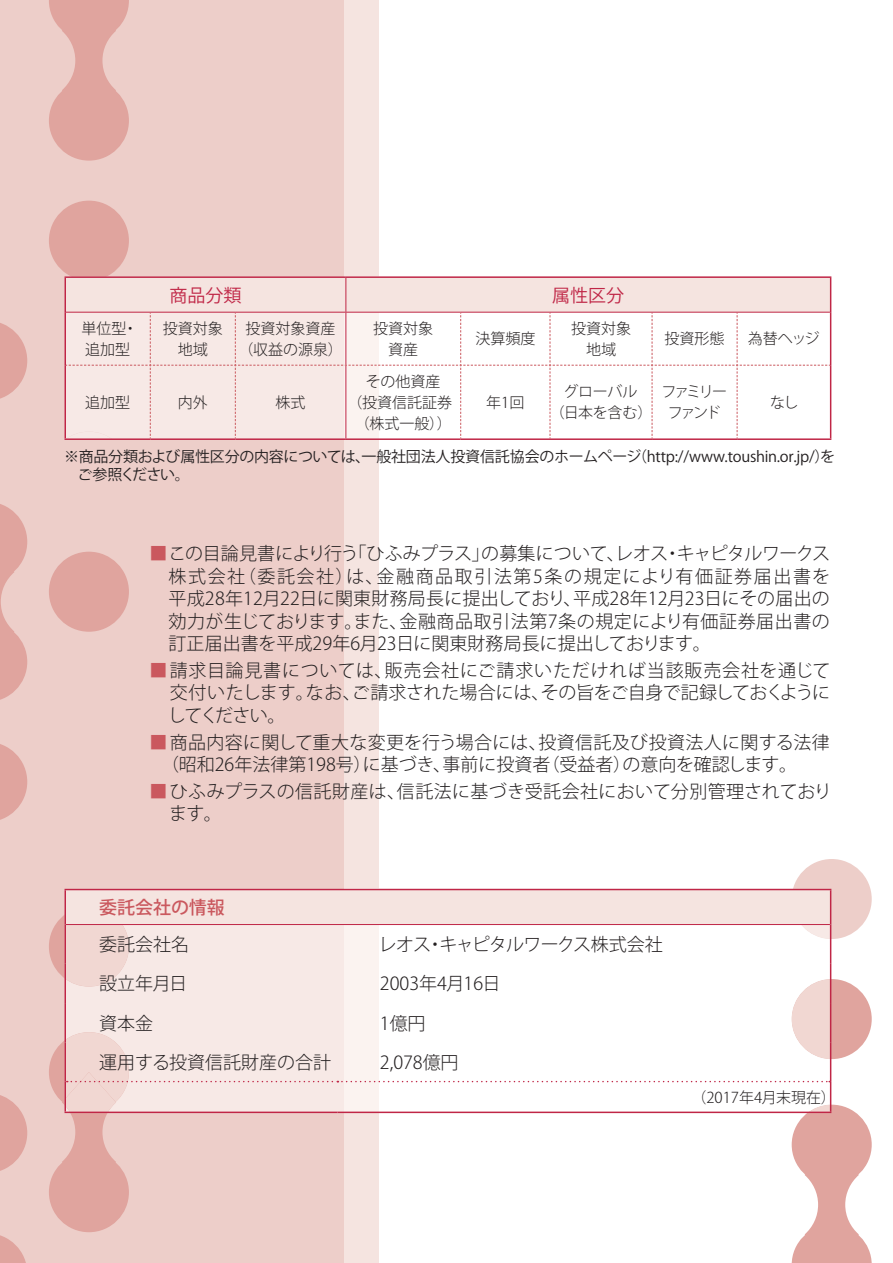
<style>
.page{position:relative;width:893px;height:1263px;background:#fff}
.page>*{position:absolute;margin:0;border:0;box-sizing:border-box;transform-origin:0 0}
.t1{font:18px/22.5px "Koz Go Pro Light 90 pv RKSJ H";color:#231f20;text-align:justify}
.t2{font:18px/22.5px "Koz Go Pro Light 90 pv RKSJ H";letter-spacing:.025em;color:#231f20}
.t3{font:18px "Koz Go Pro Light 90 pv RKSJ H";letter-spacing:-.05em;color:#231f20}
.t4{font:18px "Koz Go Pro Regular 90 pv RKSJ H";color:#c02646}
.t5{font:18px "Koz Go Pro Medium 90 pv RKSJ H";color:#ca585e}
.t6{font:15px/21px "Koz Go Pro Light 90 pv RKSJ H";color:#231f20;text-align:center}
.t7{font:15px/18px "Koz Go Pro Regular 90 pv RKSJ H";letter-spacing:-.02em;color:#231f20}
.t8{font:15px/21px "Koz Go Pro Light 90 pv RKSJ H";letter-spacing:-.02em;color:#231f20;text-align:center}
.t9{font:15px/21px "Koz Go Pro Light 90 pv RKSJ H";letter-spacing:-.15em;color:#231f20;text-align:center}
.s1{color:#ca585e}
</style>
<div class="page">
<div style="left:0;top:0;width:344px;height:1263px;background:#edcec9"></div>
<div style="left:49px;top:552px;width:80px;height:80px;background:#e0a49e;border-radius:50%"></div>
<div style="left:49px;top:906px;width:80px;height:80px;background:#e0a49e;border-radius:50%"></div>
<div style="left:792px;top:859px;width:80px;height:80px;background:#edcec9;border-radius:50%"></div>
<div style="left:49px;top:201px;width:80px;height:80px;background:#e0a49e;border-radius:50%"></div>
<div style="left:49px;top:81px;width:80px;height:80px;background:#e0a49e;border-radius:50%"></div>
<svg style="left:49px;top:0;width:80px;height:117px"></svg>
<div style="left:49px;top:1152px;width:80px;height:80px;background:#e0a49e;border-radius:50%"></div>
<div style="left:49px;top:1032px;width:80px;height:80px;background:#e0a49e;border-radius:50%"></div>
<div style="left:344px;top:0;width:34px;height:1263px;background:#f5e4e0"></div>
<svg style="left:62px;top:889px;width:810px;height:374px"></svg>
<hr style="left:830px;top:1081px;width:1px;height:30px;background:#c02646">
<hr style="left:337px;top:1111px;width:494px;height:2px;background:#c02646">
<svg style="left:64px;top:276px;width:767px;height:164px"></svg>
<hr style="left:830px;top:365px;width:1px;height:73px;background:#c02646">
<hr style="left:737px;top:438px;width:94px;height:2px;background:#c02646">
<svg style="left:0;top:323px;width:27px;height:76px"></svg>
<svg style="left:0;top:1095px;width:27px;height:76px"></svg>
<svg style="left:0;top:744px;width:27px;height:76px"></svg>
<svg style="left:0;top:504px;width:27px;height:196px"></svg>
<svg style="left:0;top:1235px;width:26px;height:28px"></svg>
<p class="t4" style="left:170px;top:288px;width:74px">商品分類</p>
<p class="t4" style="left:552px;top:288px;width:74px">属性区分</p>
<p class="t6" style="left:82px;top:320px;width:58px;text-align:left">単位型・追加型</p>
<p class="t6" style="left:163px;top:320px;width:61px">投資対象地域</p>
<p class="t6" style="left:238px;top:320px;width:106px">投資対象資産（収益の源泉）</p>
<p class="t6" style="left:373px;top:320px;width:61px">投資対象資産</p>
<p class="t6" style="left:475px;top:330px;width:61px">決算頻度</p>
<p class="t6" style="left:571px;top:320px;width:61px">投資対象地域</p>
<p class="t6" style="left:665px;top:330px;width:61px">投資形態</p>
<p class="t6" style="left:748px;top:330px;width:73px">為替ヘッジ</p>
<p class="t6" style="left:85px;top:394px;width:46px">追加型</p>
<p class="t6" style="left:178px;top:394px;width:31px">内外</p>
<p class="t6" style="left:276px;top:394px;width:31px">株式</p>
<p class="t6" style="left:347px;top:373px;width:106px">その他資産<br>（投資信託証券（株式一般））</p>
<p class="t6" style="left:486px;top:394px;width:40px">年1回</p>
<p class="t8" style="left:550px;top:383px;width:104px">グローバル<br>（日本を含む）</p>
<p class="t9" style="left:661px;top:383px;width:67px">ファミリーファンド</p>
<p class="t6" style="left:770px;top:394px;width:30px">なし</p>
<p class="t7" style="left:78px;top:449px;width:759px;text-indent:-13px">※ 商品分類および属性区分の内容については、一般社団法人投資信託協会のホームページ（http://www.toushin.or.jp/）をご参照ください。</p>
<p class="t1" style="left:169px;top:545px;width:663px;text-indent:-19px"><span class="s1">■</span> この目論見書により行う「ひふみプラス」の募集について、レオス・キャピタルワークス株式会社（委託会社）は、金融商品取引法第5条の規定により有価証券届出書を平成28年12月22日に関東財務局長に提出しており、平成28年12月23日にその届出の効力が生じております。また、金融商品取引法第7条の規定により有価証券届出書の訂正届出書を平成29年6月23日に関東財務局長に提出しております。</p>
<p class="t1" style="left:168px;top:661px;width:664px;text-indent:-18px"><span class="s1">■</span> 請求目論見書については、販売会社にご請求いただければ当該販売会社を通じて交付いたします。なお、ご請求された場合には、その旨をご自身で記録しておくようにしてください。</p>
<p class="t1" style="left:161px;top:733px;width:670px;text-indent:-12px"><span class="s1">■</span> 商品内容に関して重大な変更を行う場合には、投資信託及び投資法人に関する法律（昭和26年法律第198号）に基づき、事前に投資者（受益者）の意向を確認します。</p>
<p class="t2" style="left:169px;top:782px;width:664px;text-indent:-20px"><span class="s1">■</span> ひふみプラスの信託財産は、信託法に基づき受託会社において分別管理されております。</p>
<p class="t5" style="left:99px;top:900px;width:127px">委託会社の情報</p>
<p class="t1" style="left:99px;top:935px;width:92px">委託会社名</p>
<p class="t3" style="left:379px;top:937px;width:286px">レオス・キャピタルワークス株式会社</p>
<p class="t1" style="left:99px;top:975px;width:89px">設立年月日</p>
<p class="t1" style="left:380px;top:975px;width:122px">2003年4月16日</p>
<p class="t1" style="left:99px;top:1014px;width:56px">資本金</p>
<p class="t1" style="left:380px;top:1014px;width:47px">1億円</p>
<p class="t1" style="left:99px;top:1053px;width:234px">運用する投資信託財産の合計</p>
<p class="t1" style="left:380px;top:1053px;width:80px">2,078億円</p>
<p class="t6" style="left:692px;top:1088px;width:146px">（2017年4月末現在）</p>
</div>
